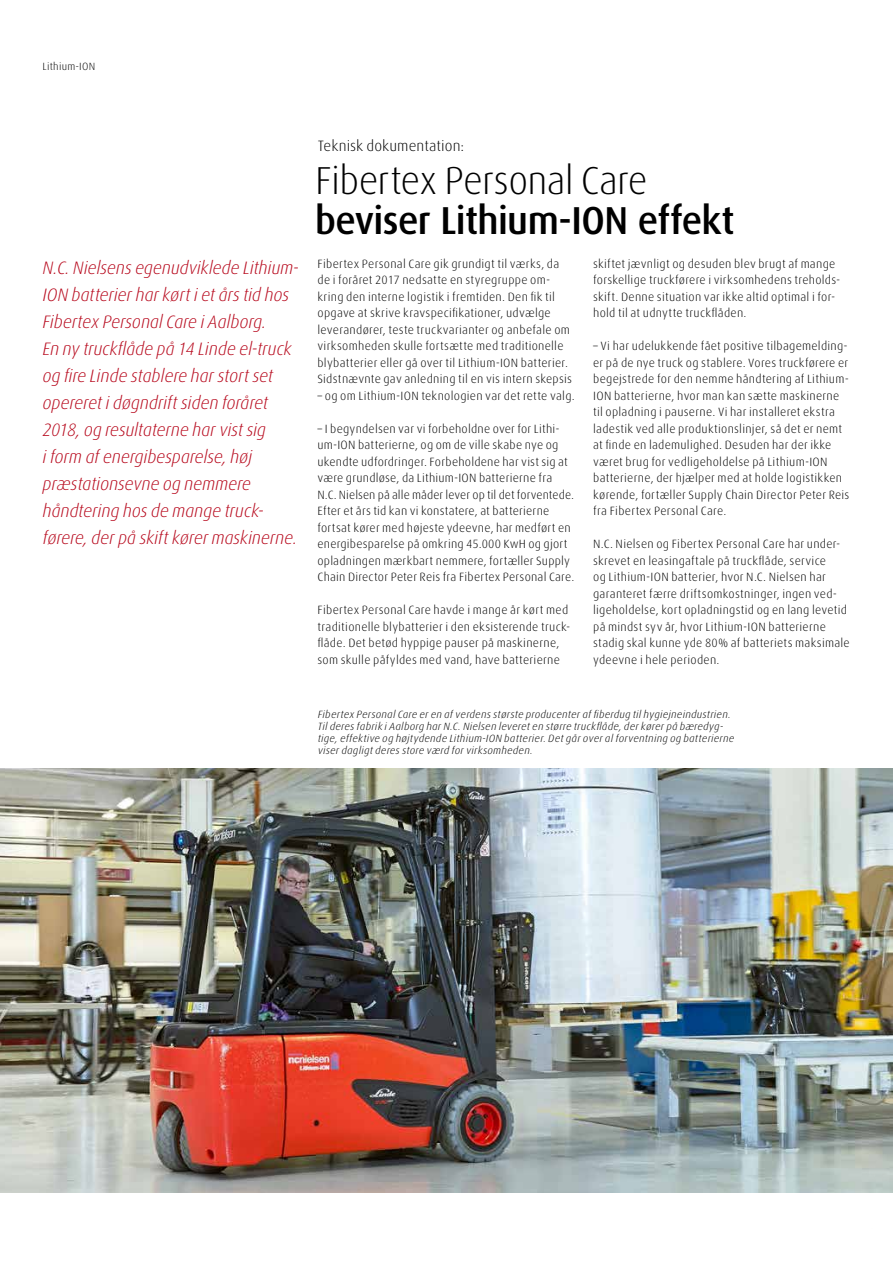
<style>
.page{position:relative;width:893px;height:1263px;background:#fff}
.page>*{position:absolute;margin:0;border:0;box-sizing:border-box;transform-origin:0 0}
.t1{font:500 39px "Linde Dax";letter-spacing:-.015em;color:#000}
.t2{font:300 39px "Linde Dax";letter-spacing:-.02em;color:#000}
.t3{font:italic 300 18px/27px "Linde Dax";letter-spacing:-.015em;color:#b7081c}
.t4{font:300 15px "Linde Dax";letter-spacing:.005em;color:#000}
.t5{font:300 12px/16.5px "Linde Dax";letter-spacing:.02em;color:#000}
.t6{font:italic 300 10.5px/12px "Linde Dax";letter-spacing:.02em;color:#000}
.t7{font:300 10.5px "Linde Dax";letter-spacing:.02em;color:#000}
</style>
<div class="page">
<img style="left:0;top:769px;width:861px;height:423px">
<img style="left:861px;top:768px;width:32px;height:425px">
<p class="t7" style="left:43px;top:60px;width:54px">Lithium-ION</p>
<p class="t3" style="left:43px;top:255px;width:258px">N.C. Nielsens egenudviklede Lithium-ION batterier har kørt i et års tid hos Fibertex Personal Care i Aalborg.<br>En ny truckflåde på 14 Linde el-truck og fire Linde stablere har stort set opereret i døgndrift siden foråret 2018, og resultaterne har vist sig<br>i form af energibesparelse, høj præstationsevne og nemmere håndtering hos de mange truck&shy;førere, der på skift kører maskinerne.</p>
<p class="t4" style="left:318px;top:138px;width:148px">Teknisk dokumentation:</p>
<h1 class="t2" style="left:315px;top:159px;width:334px">Fibertex Personal Care</h1>
<h1 class="t1" style="left:315px;top:199px;width:421px">beviser Lithium-ION effekt</h1>
<p class="t5" style="left:317px;top:255px;width:256px">Fibertex Personal Care gik grundigt til værks, da de i foråret 2017 nedsatte en styregruppe om&shy;kring den interne logistik i fremtiden. Den fik til opgave at skrive kravspecifikationer, udvælge leverandører, teste truckvarianter og anbefale om virksomheden skulle fortsætte med traditionelle blybatterier eller gå over til Lithium-ION batterier.<br>Sidstnævnte gav anledning til en vis intern skepsis</p>
<p class="t5" style="left:317px;top:387px;width:259px">– og om Lithium-ION teknologien var det rette valg.</p>
<p class="t5" style="left:317px;top:420px;width:258px">– I begyndelsen var vi forbeholdne over for Lithi&shy;um-ION batterierne, og om de ville skabe nye og ukendte udfordringer. Forbeholdene har vist sig at være grundløse, da Lithium-ION batterierne fra N.C. Nielsen på alle måder lever op til det forventede.<br>Efter et års tid kan vi konstatere, at batterierne fortsat kører med højeste ydeevne, har medført en energibesparelse på omkring 45.000 KwH og gjort opladningen mærkbart nemmere, fortæller Supply Chain Director Peter Reis fra Fibertex Personal Care.</p>
<p class="t5" style="left:317px;top:602px;width:254px">Fibertex Personal Care havde i mange år kørt med traditionelle blybatterier i den eksisterende truck&shy;flåde. Det betød hyppige pauser på maskinerne, som skulle påfyldes med vand, have batterierne</p>
<p class="t5" style="left:593px;top:255px;width:249px">skiftet jævnligt og desuden blev brugt af mange forskellige truckførere i virksomhedens treholds&shy;skift. Denne situation var ikke altid optimal i for&shy;hold til at udnytte truckflåden.</p>
<p class="t5" style="left:593px;top:338px;width:258px">– Vi har udelukkende fået positive tilbagemelding&shy;er på de nye truck og stablere. Vores truckførere er begejstrede for den nemme håndtering af Lithium-ION batterierne, hvor man kan sætte maskinerne til opladning i pauserne. Vi har installeret ekstra ladestik ved alle produktionslinjer, så det er nemt at finde en lademulighed. Desuden har der ikke været brug for vedligeholdelse på Lithium-ION batterierne, der hjælper med at holde logistikken kørende, fortæller Supply Chain Director Peter Reis fra Fibertex Personal Care.</p>
<p class="t5" style="left:593px;top:536px;width:258px">N.C. Nielsen og Fibertex Personal Care har under&shy;skrevet en leasingaftale på truckflåde, service<br>og Lithium-ION batterier, hvor N.C. Nielsen har garanteret færre driftsomkostninger, ingen ved&shy;ligeholdelse, kort opladningstid og en lang levetid på mindst syv år, hvor Lithium-ION batterierne stadig skal kunne yde 80% af batteriets maksimale ydeevne i hele perioden.</p>
<p class="t6" style="left:318px;top:709px;width:418px">Fibertex Personal Care er en af verdens største producenter af fiberdug til hygiejneindustrien.<br>Til deres fabrik i Aalborg har N.C. Nielsen leveret en større truckflåde, der kører på bæredyg&shy;tige, effektive og højtydende Lithium-ION batterier. Det går over al forventning og batterierne viser dagligt deres store værd for virksomheden.</p>
</div>
